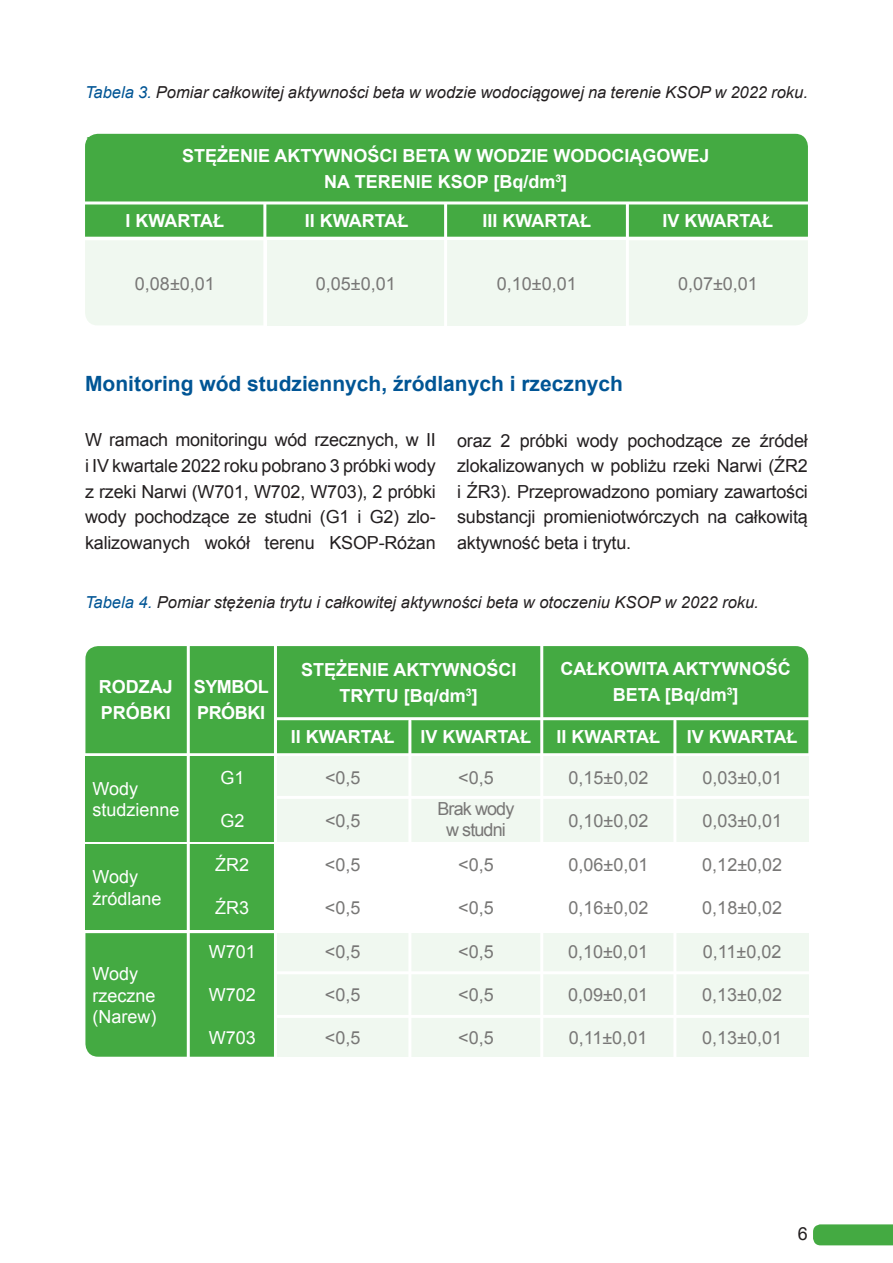
<style>
.page{position:relative;width:893px;height:1263px;background:#fff}
.page>*{position:absolute;margin:0;border:0;box-sizing:border-box;transform-origin:0 0}
.t1{font:700 21px "Arial";color:#005595}
.t2{font:18px/25.5px "Arial";letter-spacing:-.01em;color:#231f20;text-align:justify}
.t3{font:18px "Arial";color:#787776}
.t4{font:700 18px/25.5px "Arial";color:#fff}
.t5{font:18px/21.6px "Arial";color:#fff}
.t6{font:18px/30.6px "Arial";letter-spacing:-.05em;color:#787776;text-align:center}
.t7{font:700 18px/25.5px "Arial";letter-spacing:-.02em;color:#fff}
.t8{font:italic 16.5px "Arial";color:#231f20}
.s1{color:#005595}
</style>
<div class="page">
<div style="left:813px;top:1224px;width:80px;height:21px;background:#44aa42"></div>
<div style="left:85px;top:134px;width:723px;height:103px;background:#44aa42"></div>
<div style="left:85px;top:240px;width:178px;height:85px;background:#f0f8f0"></div>
<div style="left:267px;top:240px;width:179px;height:85px;background:#f0f8f0"></div>
<div style="left:447px;top:240px;width:180px;height:85px;background:#f0f8f0"></div>
<div style="left:629px;top:240px;width:179px;height:85px;background:#f0f8f0"></div>
<hr style="left:80px;top:201px;width:731px;height:3px;background:#fff">
<hr style="left:263px;top:203px;width:3px;height:124px;background:#fff">
<hr style="left:444px;top:203px;width:3px;height:124px;background:#fff">
<hr style="left:626px;top:203px;width:3px;height:124px;background:#fff">
<div style="left:85px;top:646px;width:723px;height:107px;background:#44aa42"></div>
<div style="left:85px;top:756px;width:189px;height:85px;background:#44aa42"></div>
<div style="left:277px;top:756px;width:132px;height:85px;background:#f0f8f0"></div>
<div style="left:411px;top:756px;width:131px;height:85px;background:#f0f8f0"></div>
<div style="left:543px;top:756px;width:132px;height:85px;background:#f0f8f0"></div>
<div style="left:676px;top:756px;width:132px;height:85px;background:#f0f8f0"></div>
<div style="left:85px;top:933px;width:189px;height:124px;background:#44aa42"></div>
<div style="left:277px;top:933px;width:132px;height:124px;background:#f0f8f0"></div>
<div style="left:411px;top:933px;width:131px;height:124px;background:#f0f8f0"></div>
<div style="left:543px;top:933px;width:132px;height:124px;background:#f0f8f0"></div>
<div style="left:676px;top:933px;width:132px;height:124px;background:#f0f8f0"></div>
<div style="left:85px;top:844px;width:189px;height:86px;background:#44aa42"></div>
<hr style="left:274px;top:641px;width:3px;height:557px;background:#fff">
<hr style="left:540px;top:641px;width:3px;height:423px;background:#fff">
<hr style="left:408px;top:721px;width:3px;height:354px;background:#fff">
<hr style="left:673px;top:721px;width:3px;height:354px;background:#fff">
<hr style="left:275px;top:717px;width:537px;height:3px;background:#fff">
<hr style="left:187px;top:636px;width:3px;height:562px;background:#fff">
<hr style="left:275px;top:796px;width:537px;height:3px;background:#fff">
<hr style="left:275px;top:971px;width:537px;height:3px;background:#fff">
<hr style="left:275px;top:1015px;width:537px;height:3px;background:#fff">
<p class="t8" style="left:85px;top:81px;width:724px"><span class="s1">Tabela 3.</span> Pomiar całkowitej aktywności beta w wodzie wodociągowej na terenie KSOP w 2022 roku.</p>
<p class="t4" style="left:182px;top:144px;width:196px">STĘŻENIE AKTYWNOŚCI</p>
<p class="t4" style="left:402px;top:144px;width:13px">BET</p>
<p class="t4" style="left:437px;top:144px;width:274px">A W WODZIE WODOCIĄGOWEJ</p>
<p class="t4" style="left:324px;top:169px;width:44px">NA TERE</p>
<p class="t4" style="left:403px;top:169px;width:166px">NIE KSOP [Bq/dm<sup>3</sup>]</p>
<p class="t4" style="left:126px;top:209px;width:100px">I KWARTAŁ</p>
<p class="t4" style="left:305px;top:209px;width:105px">II KWARTAŁ</p>
<p class="t4" style="left:482px;top:209px;width:110px">III KWARTAŁ</p>
<p class="t4" style="left:663px;top:209px;width:112px">IV KWARTAŁ</p>
<p class="t3" style="left:135px;top:272px;width:81px">0,08±0,01</p>
<p class="t3" style="left:316px;top:272px;width:81px">0,05±0,01</p>
<p class="t3" style="left:497px;top:272px;width:81px">0,10±0,01</p>
<p class="t3" style="left:678px;top:272px;width:81px">0,07±0,01</p>
<p class="t1" style="left:85px;top:370px;width:539px">Monitoring wód studziennych, źródlanych i rzecznych</p>
<p class="t2" style="left:457px;top:428px;width:352px">oraz 2 próbki wody pochodzące ze źródeł zlokalizowanych w pobliżu rzeki Narwi (ŹR2 i ŹR3). Przeprowadzono pomiary zawartości substancji promieniotwórczych na całkowitą aktywność beta i trytu.</p>
<p class="t2" style="left:85px;top:428px;width:352px">W ramach monitoringu wód rzecznych, w II i IV kwartale 2022 roku pobrano 3 próbki wody z rzeki Narwi (W701, W702, W703), 2 próbki wody pochodzące ze studni (G1 i G2) zlo&shy;kalizowanych wokół terenu KSOP-Różan</p>
<p class="t8" style="left:85px;top:592px;width:675px"><span class="s1">Tabela 4.</span> Pomiar stężenia trytu i całkowitej aktywności beta w otoczeniu KSOP w 2022 roku.</p>
<p class="t4" style="left:99px;top:675px;width:75px">RODZAJ<br>PRÓBKI</p>
<p class="t7" style="left:194px;top:675px;width:77px">SYMBOL<br>PRÓBKI</p>
<p class="t5" style="left:92px;top:778px;width:89px">Wody studzienne</p>
<p class="t5" style="left:92px;top:866px;width:71px">Wody źródlane</p>
<p class="t5" style="left:92px;top:963px;width:65px">Wody rzeczne (Narew)</p>
<p class="t5" style="left:220px;top:767px;width:26px">G1</p>
<p class="t5" style="left:220px;top:810px;width:26px">G2</p>
<p class="t5" style="left:215px;top:854px;width:36px">ŹR2</p>
<p class="t5" style="left:215px;top:897px;width:36px">ŹR3</p>
<p class="t5" style="left:209px;top:941px;width:49px">W701</p>
<p class="t5" style="left:209px;top:984px;width:49px">W702</p>
<p class="t5" style="left:209px;top:1027px;width:49px">W703</p>
<p class="t4" style="left:340px;top:658px;width:158px;text-indent:-39px">STĘŻENIE AKTYWNOŚCI<br>TRYTU [Bq/dm<sup>3</sup>]</p>
<p class="t4" style="left:291px;top:724px;width:105px">II KWARTAŁ</p>
<p class="t4" style="left:421px;top:724px;width:112px">IV KWARTAŁ</p>
<p class="t3" style="left:325px;top:766px;width:37px">&lt;0,5</p>
<p class="t3" style="left:325px;top:809px;width:37px">&lt;0,5</p>
<p class="t3" style="left:325px;top:853px;width:37px">&lt;0,5</p>
<p class="t3" style="left:325px;top:896px;width:37px">&lt;0,5</p>
<p class="t3" style="left:325px;top:940px;width:37px">&lt;0,5</p>
<p class="t3" style="left:325px;top:983px;width:37px">&lt;0,5</p>
<p class="t3" style="left:325px;top:1026px;width:37px">&lt;0,5</p>
<p class="t6" style="left:437px;top:763px;width:78px">&lt;0,5<br>Brak wody</p>
<p class="t3" style="left:446px;top:818px;width:61px">w studni</p>
<p class="t3" style="left:458px;top:853px;width:37px">&lt;0,5</p>
<p class="t3" style="left:458px;top:896px;width:37px">&lt;0,5</p>
<p class="t3" style="left:458px;top:940px;width:37px">&lt;0,5</p>
<p class="t3" style="left:458px;top:983px;width:37px">&lt;0,5</p>
<p class="t3" style="left:458px;top:1026px;width:37px">&lt;0,5</p>
<p class="t4" style="left:613px;top:657px;width:180px;text-indent:-52px">CAŁKOWITA AKTYWNOŚĆ<br>BET</p>
<p class="t4" style="left:647px;top:682px;width:93px">A [Bq/dm<sup>3</sup>]</p>
<p class="t4" style="left:557px;top:724px;width:105px">II KWARTAŁ</p>
<p class="t4" style="left:687px;top:724px;width:112px">IV KWARTAŁ</p>
<p class="t3" style="left:568px;top:766px;width:81px">0,15±0,02</p>
<p class="t3" style="left:568px;top:809px;width:81px">0,10±0,02</p>
<p class="t3" style="left:568px;top:853px;width:81px">0,06±0,01</p>
<p class="t3" style="left:568px;top:896px;width:81px">0,16±0,02</p>
<p class="t3" style="left:568px;top:940px;width:81px">0,10±0,01</p>
<p class="t3" style="left:568px;top:983px;width:81px">0,09±0,01</p>
<p class="t3" style="left:569px;top:1026px;width:80px">0,11±0,01</p>
<p class="t3" style="left:702px;top:766px;width:81px">0,03±0,01</p>
<p class="t3" style="left:702px;top:809px;width:81px">0,03±0,01</p>
<p class="t3" style="left:702px;top:853px;width:81px">0,12±0,02</p>
<p class="t3" style="left:702px;top:896px;width:81px">0,18±0,02</p>
<p class="t3" style="left:703px;top:940px;width:80px">0,11±0,02</p>
<p class="t3" style="left:702px;top:983px;width:81px">0,13±0,02</p>
<p class="t3" style="left:702px;top:1026px;width:81px">0,13±0,01</p>
<p class="t2" style="left:798px;top:1221px;width:12px">6</p>
</div>
